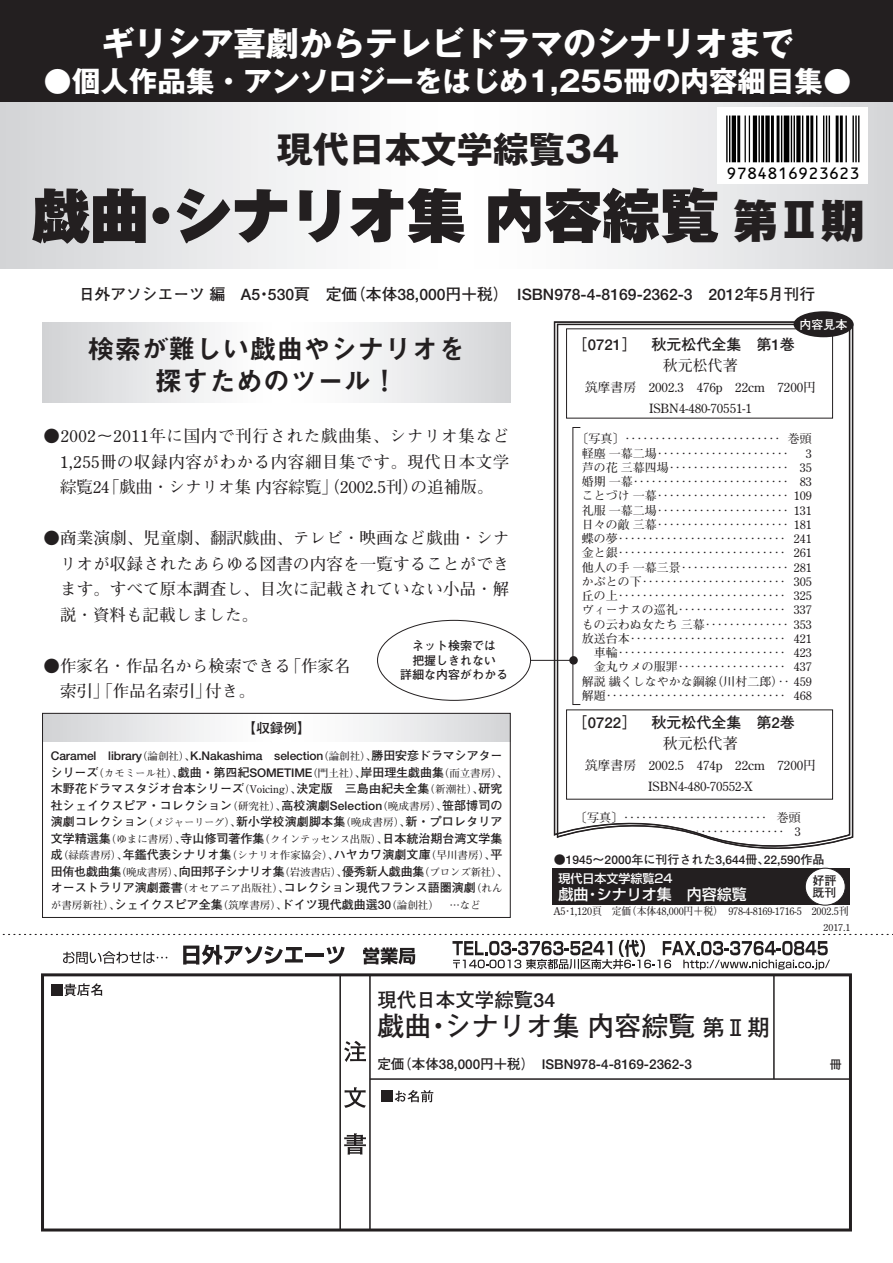
<style>
.page{position:relative;width:893px;height:1263px;background:#fff}
.page>*{position:absolute;margin:0;border:0;box-sizing:border-box;transform-origin:0 0}
.t1{font:58.5px "Gothic MB101 Ult";color:#231f20}
.t2{font:700 36px "Gothic MB101";color:#231f20}
.t3{font:700 33px "Gothic MB101";color:#fff}
.t4{font:700 28.5px "Gothic MB101";color:#fff}
.t5{font:27px/32.2px "Midashi Go MB31";color:#231f20;text-align:center}
.t6{font:700 27px "Futo Go B101";color:#231f20}
.t7{font:700 19.5px "Futo Go B101";color:#231f20}
.t8{font:700 16.5px/25.5px "Futo Min A101";letter-spacing:.01em;color:#231f20;text-align:justify}
.t9{font:16.2px "OCRB";letter-spacing:-.085em;color:#000}
.t10{font:700 15.75px "Futo Go B101";color:#231f20}
.t11{font:700 15px "Futo Go B101";color:#231f20}
.t12{font:500 15px "Shin Go";color:#fff}
.t13{font:700 15px "Futo Min A101";color:#231f20}
.t14{font:700 13.5px "Futo Go B101";color:#231f20}
.t15{font:700 12.75px/21px "Futo Min A101";color:#231f20;text-align:center}
.t16{font:700 12px/16.5px "Futo Go B101";color:#231f20}
.t17{font:700 12px/14.2px "Futo Min A101";color:#231f20}
.t18{font:500 12px "Shin Go";color:#fff}
.t19{font:700 12px "Futo Go B101";color:#fff}
.t20{font:700 10.5px "Futo Min A101";color:#231f20}
.t21{font:700 10.5px "Futo Min A101";color:#231f20;scale:.94 1}
.t22{font:700 9.75px "Futo Min A101";color:#231f20}
.s1{font-size:45px}
.s2{font-family:"Futo Min A101";font-size:10.5px}
.s3{font-family:"Futo Min A101"}
.s4{font-family:"Futo Go B101";font-size:12px}
.s5{font-size:12px}
.s6{font-size:22.5px}
</style>
<div class="page">
<div style="left:41px;top:973px;width:811px;height:258px;border:3px solid #231f20"></div>
<hr style="left:339px;top:974px;width:2px;height:255px;background:#231f20">
<hr style="left:369px;top:974px;width:2px;height:255px;background:#231f20">
<svg style="left:344px;top:1041px;width:22px;height:21px"></svg>
<svg style="left:344px;top:1087px;width:22px;height:21px"></svg>
<svg style="left:344px;top:1133px;width:22px;height:21px"></svg>
<div style="left:51px;top:984px;width:11px;height:11px;background:#231f20"></div>
<svg style="left:64px;top:983px;width:38px;height:13px"></svg>
<div style="left:381px;top:1090px;width:12px;height:12px;background:#231f20"></div>
<svg style="left:395px;top:1090px;width:38px;height:12px"></svg>
<svg style="left:2px;top:934px;width:891px;height:36px"></svg>
<hr style="left:773px;top:974px;width:2px;height:105px;background:#231f20">
<hr style="left:370px;top:1078px;width:480px;height:2px;background:#231f20">
<svg style="left:43px;top:322px;width:467px;height:81px"></svg>
<div style="left:0;top:0;width:893px;height:105px;background:#231f20"></div>
<svg style="left:0;top:103px;width:893px;height:166px"></svg>
<svg style="left:718px;top:107px;width:150px;height:77px"></svg>
<hr style="left:726px;top:116px;width:2px;height:46px;background:#000">
<hr style="left:729px;top:116px;width:1px;height:46px;background:#000">
<hr style="left:732px;top:116px;width:4px;height:46px;background:#000">
<hr style="left:737px;top:116px;width:3px;height:46px;background:#000">
<hr style="left:745px;top:116px;width:1px;height:46px;background:#000">
<hr style="left:749px;top:116px;width:1px;height:46px;background:#000">
<hr style="left:753px;top:116px;width:4px;height:46px;background:#000">
<hr style="left:758px;top:116px;width:2px;height:46px;background:#000">
<hr style="left:761px;top:116px;width:3px;height:46px;background:#000">
<div style="left:765px;top:116px;width:5px;height:46px;background:#000"></div>
<hr style="left:771px;top:116px;width:3px;height:46px;background:#000">
<hr style="left:777px;top:116px;width:2px;height:46px;background:#000">
<hr style="left:781px;top:116px;width:1px;height:46px;background:#000">
<div style="left:784px;top:116px;width:5px;height:46px;background:#000"></div>
<hr style="left:791px;top:116px;width:1px;height:46px;background:#000">
<hr style="left:793px;top:116px;width:2px;height:46px;background:#000">
<div style="left:796px;top:116px;width:5px;height:46px;background:#000"></div>
<hr style="left:802px;top:116px;width:1px;height:46px;background:#000">
<hr style="left:806px;top:116px;width:3px;height:46px;background:#000">
<hr style="left:810px;top:116px;width:3px;height:46px;background:#000">
<hr style="left:816px;top:116px;width:1px;height:46px;background:#000">
<hr style="left:823px;top:116px;width:1px;height:46px;background:#000">
<hr style="left:826px;top:116px;width:1px;height:46px;background:#000">
<hr style="left:829px;top:116px;width:1px;height:46px;background:#000">
<hr style="left:836px;top:116px;width:3px;height:46px;background:#000">
<hr style="left:840px;top:116px;width:3px;height:46px;background:#000">
<hr style="left:845px;top:116px;width:2px;height:46px;background:#000">
<hr style="left:852px;top:116px;width:2px;height:46px;background:#000">
<hr style="left:855px;top:116px;width:2px;height:46px;background:#000">
<hr style="left:858px;top:116px;width:1px;height:46px;background:#000">
<svg style="left:553px;top:321px;width:298px;height:528px"></svg>
<hr style="left:531px;top:660px;width:42px;height:1px;background:#231f20">
<div style="left:569px;top:656px;width:9px;height:9px;background:#231f20;border-radius:50%"></div>
<div style="left:793px;top:311px;width:60px;height:26px;background:#231f20;border-radius:50%"></div>
<svg style="left:44px;top:715px;width:464px;height:26px"></svg>
<div style="left:42px;top:713px;width:468px;height:205px;border:1px solid #231f20"></div>
<div style="left:553px;top:868px;width:297px;height:36px;background:#231f20"></div>
<div style="left:805px;top:868px;width:40px;height:37px;background:#fff;border:1px solid #231f20;border-radius:50%"></div>
<h3 class="t3" style="left:101px;top:20px;width:694px">ギリシア喜劇からテレビドラマのシナリオまで</h3>
<h3 class="t4" style="left:44px;top:61px;width:810px">●個人作品集・アンソロジーをはじめ1,255冊の内容細目集●</h3>
<h2 class="t2" style="left:277px;top:124px;width:344px">現代日本文学綜覧34</h2>
<h3 class="t9" style="left:725px;top:166px;width:136px">9784816923623</h3>
<h1 class="t1" style="left:32px;top:170px;width:835px">戯曲・シナリオ集内容綜覧<span class="s1">第Ⅱ期</span></h1>
<h3 class="t10" style="left:79px;top:285px;width:738px">日外アソシエーツ編 A5・530頁 定価（本体38,000円＋税） ISBN978-4-8169-2362-3 2012年5月刊行</h3>
<h3 class="t5" style="left:88px;top:333px;width:379px">検索が難しい戯曲やシナリオを探すためのツール！</h3>
<h3 class="t8" style="left:60px;top:424px;width:451px;text-indent:-16px">●2002～2011年に国内で刊行された戯曲集、シナリオ集など1,255冊の収録内容がわかる内容細目集です。現代日本文学綜覧24「戯曲・シナリオ集内容綜覧」（2002.5刊）の追補版。</h3>
<h3 class="t8" style="left:60px;top:526px;width:451px;text-indent:-16px">●商業演劇、児童劇、翻訳戯曲、テレビ・映画など戯曲・シナリオが収録されたあらゆる図書の内容を一覧することができます。すべて原本調査し、目次に記載されていない小品・解説・資料も記載しました。</h3>
<h3 class="t8" style="left:60px;top:653px;width:292px;text-indent:-16px">●作家名・作品名から検索できる「作家名索引」「作品名索引」付き。</h3>
<p class="t19" style="left:799px;top:317px;width:49px">内容見本</p>
<p class="t11" style="left:573px;top:335px;width:223px">［0721］ 秋元松代全集 第1巻</p>
<p class="t13" style="left:663px;top:355px;width:76px">秋元松代著</p>
<p class="t15" style="left:585px;top:377px;width:232px">筑摩書房 2002.3 476p 22cm 7200円<br>ISBN4-480-70551-1</p>
<p class="t17" style="left:582px;top:432px;width:231px;text-indent:-5px">〔写真〕‥‥‥‥‥‥‥‥‥‥‥‥‥ 巻頭軽塵一幕二場‥‥‥‥‥‥‥‥‥‥‥</p>
<p class="t17" style="left:582px;top:446px;width:232px;text-align:right">3<br>芦の花三幕四場‥‥‥‥‥‥‥‥‥‥ 35婚期一幕‥‥‥‥‥‥‥‥‥‥‥‥‥ 83ことづけ一幕‥‥‥‥‥‥‥‥‥‥‥ 109礼服一幕二場‥‥‥‥‥‥‥‥‥‥‥ 131日々の敵三幕‥‥‥‥‥‥‥‥‥‥‥ 181蝶の夢‥‥‥‥‥‥‥‥‥‥‥‥‥‥ 241金と銀‥‥‥‥‥‥‥‥‥‥‥‥‥‥ 261他人の手一幕三景‥‥‥‥‥‥‥‥‥ 281かぶとの下‥‥‥‥‥‥‥‥‥‥‥‥ 305丘の上‥‥‥‥‥‥‥‥‥‥‥‥‥‥ 325ヴィーナスの巡礼‥‥‥‥‥‥‥‥‥ 337もの云わぬ女たち三幕‥‥‥‥‥‥‥ 353放送台本‥‥‥‥‥‥‥‥‥‥‥‥‥ 421車輪‥‥‥‥‥‥‥‥‥‥‥‥‥‥ 423金丸ウメの服罪‥‥‥‥‥‥‥‥‥ 437解説繊くしなやかな鋼線（川村二郎）‥ 459解題‥‥‥‥‥‥‥‥‥‥‥‥‥‥‥ 468</p>
<p class="t11" style="left:573px;top:714px;width:223px">［0722］ 秋元松代全集 第2巻</p>
<p class="t13" style="left:663px;top:734px;width:76px">秋元松代著</p>
<p class="t15" style="left:585px;top:755px;width:232px">筑摩書房 2002.5 474p 22cm 7200円<br>ISBN4-480-70552-X</p>
<p class="t17" style="left:575px;top:811px;width:227px;text-align:center">〔写真〕‥‥‥‥‥‥‥‥‥‥‥‥ 巻頭とりかごの中‥‥‥‥‥‥‥‥‥‥‥ 3</p>
<p class="t16" style="left:400px;top:639px;width:110px;line-height:14.2px;text-align:center">ネット検索では<br>把握しきれない<br>詳細な内容がわかる</p>
<p class="t14" style="left:243px;top:720px;width:69px">【収録例】</p>
<p class="t16" style="left:51px;top:747px;width:459px">Caramel library<span class="s2">（論創社）</span><span class="s3">、</span>K.Nakashima selection<span class="s2">（論創社）</span><span class="s3">、</span>勝田安彦ドラマシアターシリーズ<span class="s2">（カモミール社）</span><span class="s3">、</span>戯曲・第四紀SOMETIME<span class="s2">（門土社）</span><span class="s3">、</span>岸田理生戯曲集<span class="s2">（而立書房）</span><span class="s3">、</span>木野花ドラマスタジオ台本シリーズ<span class="s2">（Voicing）</span><span class="s3">、</span>決定版 三島由紀夫全集<span class="s2">（新潮社）</span><span class="s3">、</span>研究社シェイクスピア・コレクション<span class="s2">（研究社）</span><span class="s3">、</span>高校演劇Selection<span class="s2">（晩成書房）</span><span class="s3">、</span>笹部博司の演劇コレクション<span class="s2">（メジャーリーグ）</span><span class="s3">、</span>新小学校演劇脚本集<span class="s2">（晩成書房）</span><span class="s3">、</span>新・プロレタリア文学精選集<span class="s2">（ゆまに書房）</span><span class="s3">、</span>寺山修司著作集<span class="s2">（クインテッセンス出版）</span><span class="s3">、</span>日本統治期台湾文学集</p>
<p class="t20" style="left:51px;top:849px;width:453px"><span class="s4">成</span>（緑蔭書房）<span class="s5">、</span><span class="s4">年鑑代表シナリオ集</span>（シナリオ作家協会）<span class="s5">、</span><span class="s4">ハヤカワ演劇文庫</span>（早川書房）<span class="s5">、</span><span class="s4">平</span></p>
<p class="t16" style="left:51px;top:863px;width:459px">田侑也戯曲集<span class="s2">（晩成書房）</span><span class="s3">、</span>向田邦子シナリオ集<span class="s2">（岩波書店）</span><span class="s3">、</span>優秀新人戯曲集<span class="s2">（ブロンズ新社）</span><span class="s3">、</span>オーストラリア演劇叢書<span class="s2">（オセアニア出版社）</span><span class="s3">、</span>コレクション現代フランス語圏演劇<span class="s2">（れん</span></p>
<p class="t20" style="left:51px;top:898px;width:431px">が書房新社）<span class="s5">、</span><span class="s4">シェイクスピア全集</span>（筑摩書房）<span class="s5">、</span><span class="s4">ドイツ現代戯曲選30</span>（論創社） …など</p>
<p class="t16" style="left:554px;top:851px;width:272px">●1945～2000年に刊行された3,644冊、22,590作品</p>
<p class="t18" style="left:558px;top:871px;width:116px">現代日本文学綜覧24</p>
<p class="t12" style="left:558px;top:884px;width:190px">戯曲・シナリオ集 内容綜覧</p>
<p class="t21" style="left:554px;top:904px;width:315px">A5・1,120頁 定価（本体48,000円＋税） 978-4-8169-1716-5 2002.5刊</p>
<p class="t16" style="left:813px;top:875px;width:25px;line-height:12px">好評既刊</p>
<p class="t22" style="left:824px;top:921px;width:28px">2017.1</p>
<h3 class="t7" style="left:377px;top:989px;width:179px">現代日本文学綜覧34</h3>
<h3 class="t6" style="left:377px;top:1010px;width:394px">戯曲・シナリオ集内容綜覧<span class="s6">第Ⅱ期</span></h3>
<p class="t14" style="left:377px;top:1056px;width:316px">定価（本体38,000円＋税） ISBN978-4-8169-2362-3</p>
<p class="t16" style="left:830px;top:1056px;width:13px">冊</p>
</div>
